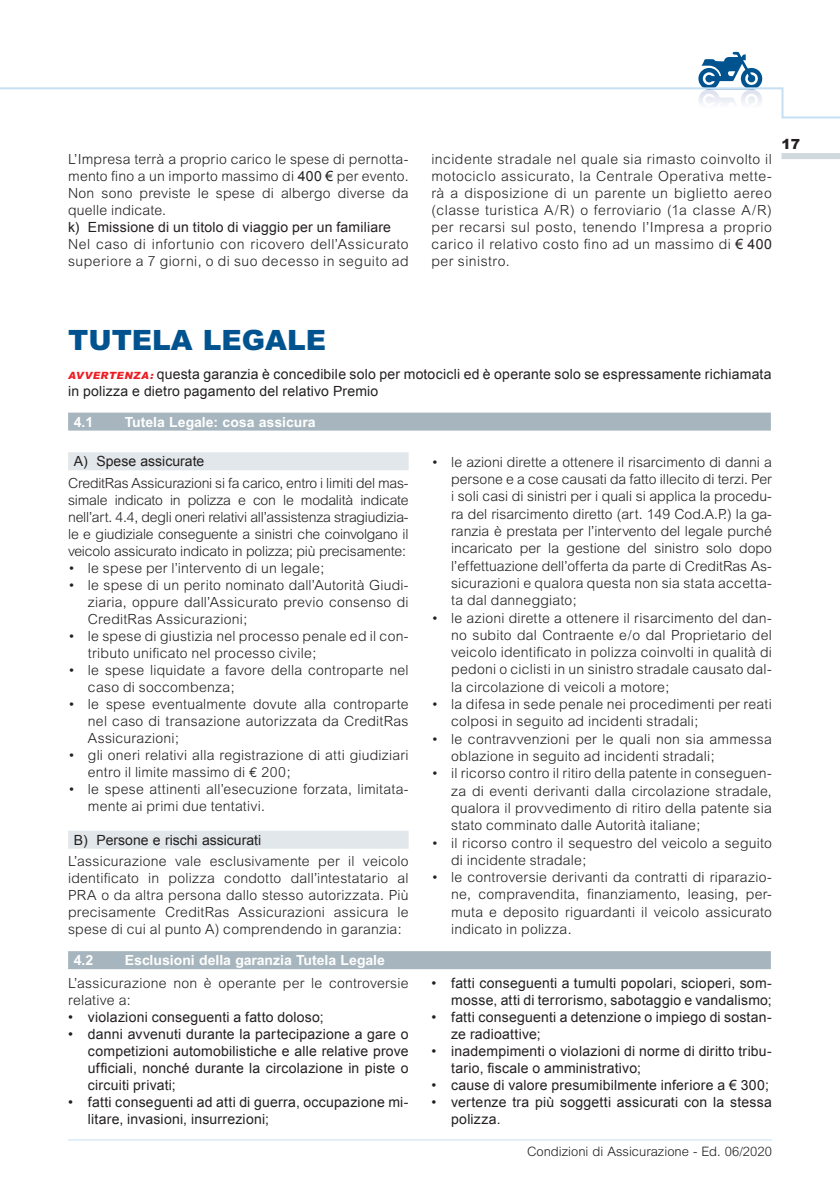
<style>
.page{position:relative;width:840px;height:1191px;background:#fff}
.page>*{position:absolute;margin:0;border:0;box-sizing:border-box;transform-origin:0 0}
._06_TITOLO_2_CP_14{font:900 28px "Arial";color:#01538f}
._05_TXT_RIENTRO{font:300 14px/17.4px "Arial";letter-spacing:.015em;color:#231f20}
._01_TXT{font:300 14px/17px "Arial";letter-spacing:.02em;color:#231f20;text-align:justify}
._05_TXT_RIENTRO-2{font:14px/17px "Arial";letter-spacing:.015em;color:#231f20}
._01_TXT-2{font:14px/17px "Arial";letter-spacing:.015em;color:#231f20}
._04_TITOLO_BOX_GRIGI{font:700 14px "Arial";color:#fff}
._04_SOTTOTITOLETTI_B{font:14px "Arial";color:#231f20}
.t1{font:900 14px "Arial";color:#231f20}
.t2{font:300 13px "Arial";color:#231f20}
.s1{font-weight:400}
.s2{font-weight:900;font-style:italic;font-size:10px;color:#ee1d23}
.s3{font-family:"Euro Mono";font-weight:400}
</style>
<div class="page">
<div style="left:781px;top:153px;width:58px;height:6px;background:#cfd8dd"></div>
<svg style="left:0;top:51px;width:839px;height:68px"></svg>
<hr style="left:68px;top:1139px;width:703px;height:1px;background:#c7dff2">
<div style="left:68px;top:412px;width:702px;height:18px;background:#a7b6be"></div>
<div style="left:68px;top:452px;width:340px;height:18px;background:#e1e7ea"></div>
<div style="left:68px;top:830px;width:340px;height:18px;background:#e1e7ea"></div>
<div style="left:68px;top:951px;width:702px;height:18px;background:#a7b6be"></div>
<p class="_01_TXT" style="left:68px;top:151px;width:342px">L’Impresa terrà a proprio carico le spese di pernotta&shy;mento fino a un importo massimo di <span class="s1">400 €</span> per evento.<br>Non sono previste le spese di albergo diverse da quelle indicate.</p>
<p class="_05_TXT_RIENTRO-2" style="left:68px;top:219px;width:324px">k) Emissione di un titolo di viaggio per un familiare</p>
<p class="_01_TXT" style="left:68px;top:236px;width:342px">Nel caso di infortunio con ricovero dell’Assicurato superiore a 7 giorni, o di suo decesso in seguito ad</p>
<p class="_01_TXT" style="left:431px;top:151px;width:342px">incidente stradale nel quale sia rimasto coinvolto il motociclo assicurato, la Centrale Operativa mette&shy;rà a disposizione di un parente un biglietto aereo (classe turistica A/R) o ferroviario (1a classe A/R) per recarsi sul posto, tenendo l’Impresa a proprio carico il relativo costo fino ad un massimo di <span class="s1">€ 400 </span>per sinistro.</p>
<p class="t1" style="left:781px;top:135px;width:20px">17</p>
<p class="_06_TITOLO_2_CP_14" style="left:68px;top:322px;width:259px">TUTELA LEGALE</p>
<p class="_01_TXT-2" style="left:68px;top:365px;width:704px"><span class="s2">AVVERTENZA:</span> questa garanzia è concedibile solo per motocicli ed è operante solo se espressamente richiamata in polizza e dietro pagamento del relativo Premio</p>
<p class="_04_TITOLO_BOX_GRIGI" style="left:74px;top:413px;width:21px">4.1</p>
<p class="_04_TITOLO_BOX_GRIGI" style="left:125px;top:413px;width:192px">Tutela Legale: cosa assicura</p>
<p class="_04_SOTTOTITOLETTI_B" style="left:74px;top:452px;width:132px">A) Spese assicurate</p>
<p class="_01_TXT" style="left:68px;top:474px;width:342px">CreditRas Assicurazioni si fa carico, entro i limiti del mas&shy;simale indicato in polizza e con le modalità indicate nell’art. 4.4, degli oneri relativi all’assistenza stragiudizia&shy;le e giudiziale conseguente a sinistri che coinvolgano il veicolo assicurato indicato in polizza; più precisamente:</p>
<p class="_05_TXT_RIENTRO" style="left:68px;top:559px;width:258px">• le spese per l’intervento di un legale;</p>
<p class="_05_TXT_RIENTRO" style="left:88px;top:576px;width:322px;text-align:justify;text-indent:-20px">• le spese di un perito nominato dall’Autorità Giudi&shy;ziaria, oppure dall’Assicurato previo consenso di CreditRas Assicurazioni;</p>
<p class="_05_TXT_RIENTRO" style="left:88px;top:627px;width:322px;text-indent:-20px">• le spese di giustizia nel processo penale ed il con&shy;tributo unificato nel processo civile;</p>
<p class="_05_TXT_RIENTRO" style="left:88px;top:661px;width:322px;text-indent:-20px">• le spese liquidate a favore della controparte nel caso di soccombenza;</p>
<p class="_05_TXT_RIENTRO" style="left:88px;top:695px;width:322px;text-align:justify;text-indent:-20px">• le spese eventualmente dovute alla controparte nel caso di transazione autorizzata da CreditRas Assicurazioni;</p>
<p class="_05_TXT_RIENTRO" style="left:88px;top:746px;width:322px;text-indent:-20px">• gli oneri relativi alla registrazione di atti giudiziari entro il limite massimo di <span class="s3">€</span> 200;</p>
<p class="_05_TXT_RIENTRO" style="left:88px;top:780px;width:322px;text-indent:-20px">• le spese attinenti all’esecuzione forzata, limitata&shy;mente ai primi due tentativi.</p>
<p class="_04_SOTTOTITOLETTI_B" style="left:74px;top:830px;width:189px">B) Persone e rischi assicurati</p>
<p class="_01_TXT" style="left:68px;top:852px;width:342px">L’assicurazione vale esclusivamente per il veicolo identificato in polizza condotto dall’intestatario al PRA o da altra persona dallo stesso autorizzata. Più precisamente CreditRas Assicurazioni assicura le spese di cui al punto A) comprendendo in garanzia:</p>
<p class="_05_TXT_RIENTRO" style="left:451px;top:453px;width:322px;text-align:justify;text-indent:-20px">• le azioni dirette a ottenere il risarcimento di danni a persone e a cose causati da fatto illecito di terzi. Per i soli casi di sinistri per i quali si applica la procedu&shy;ra del risarcimento diretto (art. 149 Cod.A.P.) la ga&shy;ranzia è prestata per l’intervento del legale purché incaricato per la gestione del sinistro solo dopo l’effettuazione dell’offerta da parte di CreditRas As&shy;sicurazioni e qualora questa non sia stata accetta&shy;ta dal danneggiato;</p>
<p class="_05_TXT_RIENTRO" style="left:451px;top:609px;width:322px;text-align:justify;text-indent:-20px">• le azioni dirette a ottenere il risarcimento del dan&shy;no subito dal Contraente e/o dal Proprietario del veicolo identificato in polizza coinvolti in qualità di pedoni o ciclisti in un sinistro stradale causato dal&shy;la circolazione di veicoli a motore;</p>
<p class="_05_TXT_RIENTRO" style="left:451px;top:695px;width:322px;text-indent:-20px">• la difesa in sede penale nei procedimenti per reati colposi in seguito ad incidenti stradali;</p>
<p class="_05_TXT_RIENTRO" style="left:451px;top:730px;width:322px;text-indent:-20px">• le contravvenzioni per le quali non sia ammessa oblazione in seguito ad incidenti stradali;</p>
<p class="_05_TXT_RIENTRO" style="left:451px;top:764px;width:322px;text-align:justify;text-indent:-20px">• il ricorso contro il ritiro della patente in conseguen&shy;za di eventi derivanti dalla circolazione stradale, qualora il provvedimento di ritiro della patente sia stato comminato dalle Autorità italiane;</p>
<p class="_05_TXT_RIENTRO" style="left:451px;top:834px;width:322px;text-indent:-20px">• il ricorso contro il sequestro del veicolo a seguito di incidente stradale;</p>
<p class="_05_TXT_RIENTRO" style="left:451px;top:868px;width:322px;text-align:justify;text-indent:-20px">• le controversie derivanti da contratti di riparazio&shy;ne, compravendita, finanziamento, leasing, per&shy;muta e deposito riguardanti il veicolo assicurato indicato in polizza.</p>
<p class="_04_TITOLO_BOX_GRIGI" style="left:74px;top:952px;width:21px">4.2</p>
<p class="_04_TITOLO_BOX_GRIGI" style="left:125px;top:952px;width:261px">Esclusioni della garanzia Tutela Legale</p>
<p class="_01_TXT" style="left:68px;top:974px;width:342px">L’assicurazione non è operante per le controversie relative a:</p>
<p class="_05_TXT_RIENTRO-2" style="left:68px;top:1008px;width:257px">• violazioni conseguenti a fatto doloso;</p>
<p class="_05_TXT_RIENTRO-2" style="left:88px;top:1025px;width:322px;text-align:justify;text-indent:-20px">• danni avvenuti durante la partecipazione a gare o competizioni automobilistiche e alle relative prove ufficiali, nonché durante la circolazione in piste o circuiti privati;</p>
<p class="_05_TXT_RIENTRO-2" style="left:88px;top:1093px;width:322px;text-indent:-20px">• fatti conseguenti ad atti di guerra, occupazione mi&shy;litare, invasioni, insurrezioni;</p>
<p class="_05_TXT_RIENTRO-2" style="left:431px;top:974px;width:342px;text-align:right">• fatti conseguenti a tumulti popolari, scioperi, som&shy;mosse, atti di terrorismo, sabotaggio e vandalismo;</p>
<p class="_05_TXT_RIENTRO-2" style="left:451px;top:1008px;width:322px;text-indent:-20px">• fatti conseguenti a detenzione o impiego di sostan&shy;ze radioattive;</p>
<p class="_05_TXT_RIENTRO-2" style="left:451px;top:1042px;width:322px;text-indent:-20px">• inadempimenti o violazioni di norme di diritto tribu&shy;tario, fiscale o amministrativo;</p>
<p class="_05_TXT_RIENTRO-2" style="left:431px;top:1076px;width:339px">• cause di valore presumibilmente inferiore a € 300;</p>
<p class="_05_TXT_RIENTRO-2" style="left:451px;top:1093px;width:322px;text-indent:-20px">• vertenze tra più soggetti assicurati con la stessa polizza.</p>
<p class="t2" style="left:526px;top:1144px;width:246px">Condizioni di Assicurazione - Ed. 06/2020</p>
</div>
